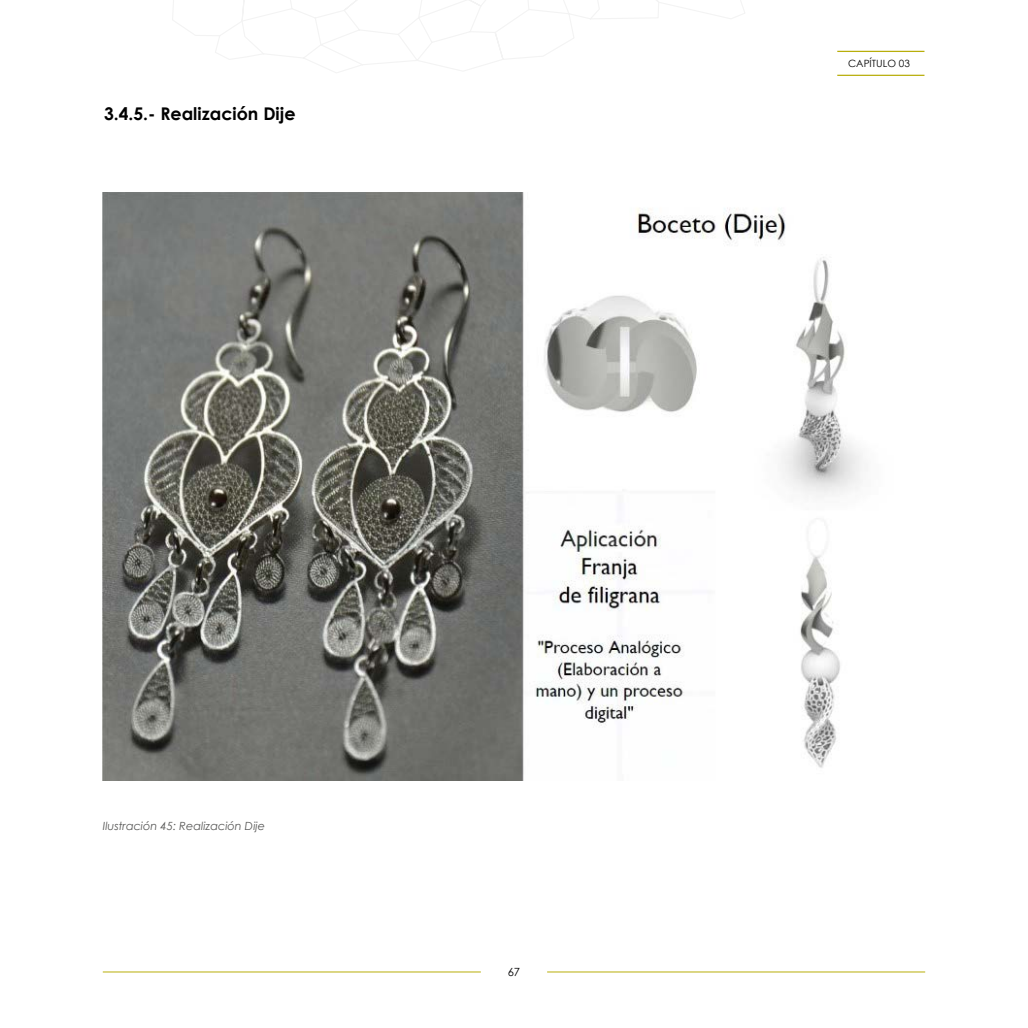
<style>
.page{position:relative;width:1028px;height:1028px;background:#fff}
.page>*{position:absolute;margin:0;border:0;box-sizing:border-box;transform-origin:0 0}
.t1{font:700 17.5px "Century Gothic";color:#000}
.t2{font:italic 11.25px "Century Gothic";color:#575756}
.t3{font:11.25px "Century Gothic";color:#020203}
.t4{font:10px "Century Gothic";color:#000}
</style>
<div class="page">
<hr style="left:837px;top:51px;width:87px;height:1px;background:#b8ae0a">
<hr style="left:837px;top:75px;width:87px;height:1px;background:#b8ae0a">
<hr style="left:103px;top:971px;width:378px;height:1px;background:#b8ae0a">
<hr style="left:547px;top:971px;width:378px;height:1px;background:#b8ae0a">
<svg style="left:172px;top:0;width:573px;height:73px"></svg>
<img style="left:103px;top:193px;width:759px;height:587px">
<h1 class="t1" style="left:104px;top:101px;width:193px">3.4.5.- Realización Dije</h1>
<p class="t2" style="left:103px;top:818px;width:164px">Ilustración 45: Realización Dije</p>
<p class="t3" style="left:508px;top:964px;width:14px">67</p>
<p class="t4" style="left:848px;top:57px;width:63px">CAPÍTULO 03</p>
</div>
